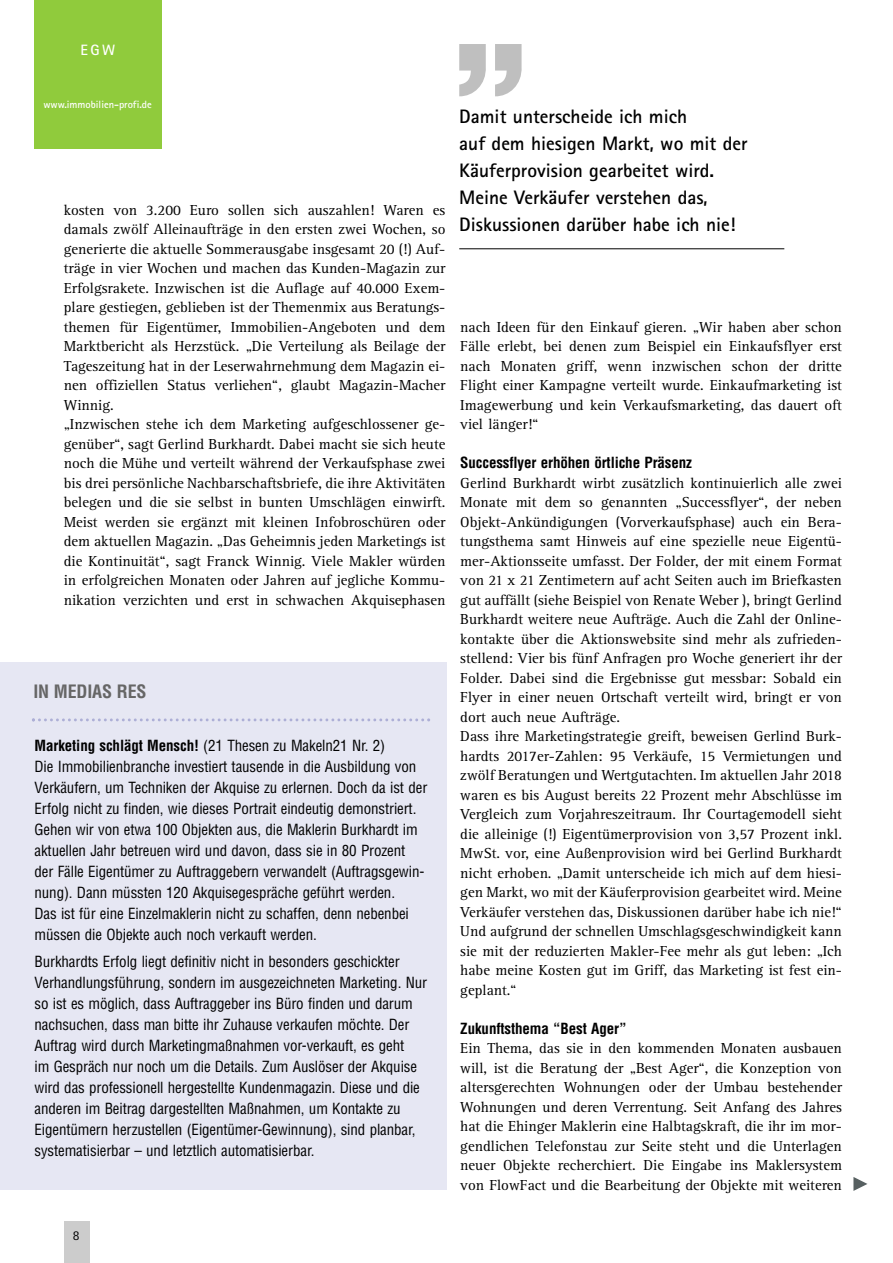
<style>
.page{position:relative;width:893px;height:1263px;background:#fff}
.page>*{position:absolute;margin:0;border:0;box-sizing:border-box;transform-origin:0 0}
.t1{font:700 19.5px/27px "Rotis Sans Serif";color:#000}
.t2{font:700 condensed 18px "Helvetica";letter-spacing:-.01em;color:#666}
.t3{font:15px/19.5px "Rotis Serif";color:#000}
.t4{font:condensed 15px/21px "Helvetica";letter-spacing:-.005em;color:#000}
.t5{font:700 condensed 15px "Helvetica";letter-spacing:-.01em;color:#000}
.t6{font:700 15px "Rotis Sans Serif";color:#fff}
.t7{font:13.5px "Rotis Sans Serif";color:#000}
.t8{font:700 10.5px "Rotis Sans Serif";color:#fff}
.s1{font-weight:700}
</style>
<div class="page">
<div style="left:64px;top:1220px;width:25px;height:43px;background:#ccc"></div>
<div style="left:34px;top:0;width:128px;height:149px;background:#90cb3c"></div>
<div style="left:0;top:662px;width:446px;height:527px;background:#e6e7f3"></div>
<svg style="left:32px;top:718px;width:398px;height:3px"></svg>
<svg style="left:459px;top:44px;width:63px;height:53px"></svg>
<hr style="left:459px;top:248px;width:325px;height:1px;background:#000">
<svg style="left:853px;top:1177px;width:14px;height:14px"></svg>
<p class="t6" style="left:81px;top:45px;width:36px">EGW</p>
<p class="t8" style="left:43px;top:101px;width:110px">www.immobilien-profi.de</p>
<p class="t3" style="left:64px;top:201px;width:383px">kosten von 3.200 Euro sollen sich auszahlen! Waren es damals zwölf Alleinaufträge in den ersten zwei Wochen, so generierte die aktuelle Sommerausgabe insgesamt 20 (!) Auf&shy;träge in vier Wochen und machen das Kunden-Magazin zur Erfolgsrakete. Inzwischen ist die Auflage auf 40.000 Exem&shy;plare gestiegen, geblieben ist der Themenmix aus Beratungs&shy;themen für Eigentümer, Immobilien-Angeboten und dem Marktbericht als Herzstück. „Die Verteilung als Beilage der Tageszeitung hat in der Leserwahrnehmung dem Magazin ei&shy;nen offiziellen Status verliehen“, glaubt Magazin-Macher Winnig.<br>„Inzwischen stehe ich dem Marketing aufgeschlossener ge&shy;genüber“, sagt Gerlind Burkhardt. Dabei macht sie sich heute noch die Mühe und verteilt während der Verkaufsphase zwei bis drei persönliche Nachbarschaftsbriefe, die ihre Aktivitäten belegen und die sie selbst in bunten Umschlägen einwirft.<br>Meist werden sie ergänzt mit kleinen Infobroschüren oder dem aktuellen Magazin. „Das Geheimnis jeden Marketings ist die Kontinuität“, sagt Franck Winnig. Viele Makler würden in erfolgreichen Monaten oder Jahren auf jegliche Kommu&shy;nikation verzichten und erst in schwachen Akquisephasen</p>
<p class="t2" style="left:33px;top:681px;width:115px">IN MEDIAS RES</p>
<p class="t4" style="left:35px;top:735px;width:394px"><span class="s1">Marketing schlägt Mensch!</span> (21 Thesen zu Makeln21 Nr. 2)<br>Die Immobilienbranche investiert tausende in die Ausbildung von Verkäufern, um Techniken der Akquise zu erlernen. Doch da ist der Erfolg nicht zu finden, wie dieses Portrait eindeutig demonstriert.<br>Gehen wir von etwa 100 Objekten aus, die Maklerin Burkhardt im aktuellen Jahr betreuen wird und davon, dass sie in 80 Prozent der Fälle Eigentümer zu Auftraggebern verwandelt (Auftragsgewin&shy;nung). Dann müssten 120 Akquisegespräche geführt werden.<br>Das ist für eine Einzelmaklerin nicht zu schaffen, denn nebenbei müssen die Objekte auch noch verkauft werden.</p>
<p class="t4" style="left:35px;top:952px;width:394px">Burkhardts Erfolg liegt definitiv nicht in besonders geschickter Verhandlungsführung, sondern im ausgezeichneten Marketing. Nur so ist es möglich, dass Auftraggeber ins Büro finden und darum nachsuchen, dass man bitte ihr Zuhause verkaufen möchte. Der Auftrag wird durch Marketingmaßnahmen vor-verkauft, es geht<br>im Gespräch nur noch um die Details. Zum Auslöser der Akquise wird das professionell hergestellte Kundenmagazin. Diese und die anderen im Beitrag dargestellten Maßnahmen, um Kontakte zu Eigentümern herzustellen (Eigentümer-Gewinnung), sind planbar, systematisierbar – und letztlich automatisierbar.</p>
<h1 class="t1" style="left:459px;top:105px;width:290px">Damit unterscheide ich mich<br>auf dem hiesigen Markt, wo mit der<br>Käuferprovision gearbeitet wird.<br>Meine Verkäufer verstehen das,<br>Diskussionen darüber habe ich nie!</h1>
<p class="t3" style="left:460px;top:318px;width:383px;text-align:justify">nach Ideen für den Einkauf gieren. „Wir haben aber schon Fälle erlebt, bei denen zum Beispiel ein Einkaufsflyer erst nach Monaten griff, wenn inzwischen schon der dritte Flight einer Kampagne verteilt wurde. Einkaufmarketing ist Imagewerbung und kein Verkaufsmarketing, das dauert oft viel länger!“</p>
<p class="t5" style="left:460px;top:454px;width:233px">Successflyer erhöhen örtliche Präsenz</p>
<p class="t3" style="left:460px;top:474px;width:383px">Gerlind Burkhardt wirbt zusätzlich kontinuierlich alle zwei Monate mit dem so genannten „Successflyer“, der neben Objekt-Ankündigungen (Vorverkaufsphase) auch ein Bera&shy;tungsthema samt Hinweis auf eine spezielle neue Eigentü&shy;mer-Aktionsseite umfasst. Der Folder, der mit einem Format von 21 x 21 Zentimetern auf acht Seiten auch im Briefkasten gut auffällt (siehe Beispiel von Renate Weber ), bringt Gerlind Burkhardt weitere neue Aufträge. Auch die Zahl der Online&shy;kontakte über die Aktionswebsite sind mehr als zufrieden&shy;stellend: Vier bis fünf Anfragen pro Woche generiert ihr der Folder. Dabei sind die Ergebnisse gut messbar: Sobald ein Flyer in einer neuen Ortschaft verteilt wird, bringt er von dort auch neue Aufträge.<br>Dass ihre Marketingstrategie greift, beweisen Gerlind Burk&shy;hardts 2017er-Zahlen: 95 Verkäufe, 15 Vermietungen und zwölf Beratungen und Wertgutachten. Im aktuellen Jahr 2018 waren es bis August bereits 22 Prozent mehr Abschlüsse im Vergleich zum Vorjahreszeitraum. Ihr Courtagemodell sieht die alleinige (!) Eigentümerprovision von 3,57 Prozent inkl.<br>MwSt. vor, eine Außenprovision wird bei Gerlind Burkhardt nicht erhoben. „Damit unterscheide ich mich auf dem hiesi&shy;gen Markt, wo mit der Käuferprovision gearbeitet wird. Meine Verkäufer verstehen das, Diskussionen darüber habe ich nie!“ Und aufgrund der schnellen Umschlagsgeschwindigkeit kann sie mit der reduzierten Makler-Fee mehr als gut leben: „Ich habe meine Kosten gut im Griff, das Marketing ist fest ein&shy;geplant.“</p>
<p class="t5" style="left:460px;top:1020px;width:168px">Zukunftsthema “Best Ager”</p>
<p class="t3" style="left:460px;top:1040px;width:383px;text-align:justify">Ein Thema, das sie in den kommenden Monaten ausbauen will, ist die Beratung der „Best Ager“, die Konzeption von altersgerechten Wohnungen oder der Umbau bestehender Wohnungen und deren Verrentung. Seit Anfang des Jahres hat die Ehinger Maklerin eine Halbtagskraft, die ihr im mor&shy;gendlichen Telefonstau zur Seite steht und die Unterlagen neuer Objekte recherchiert. Die Eingabe ins Maklersystem von FlowFact und die Bearbeitung der Objekte mit weiteren</p>
<p class="t7" style="left:73px;top:1230px;width:8px">8</p>
</div>
